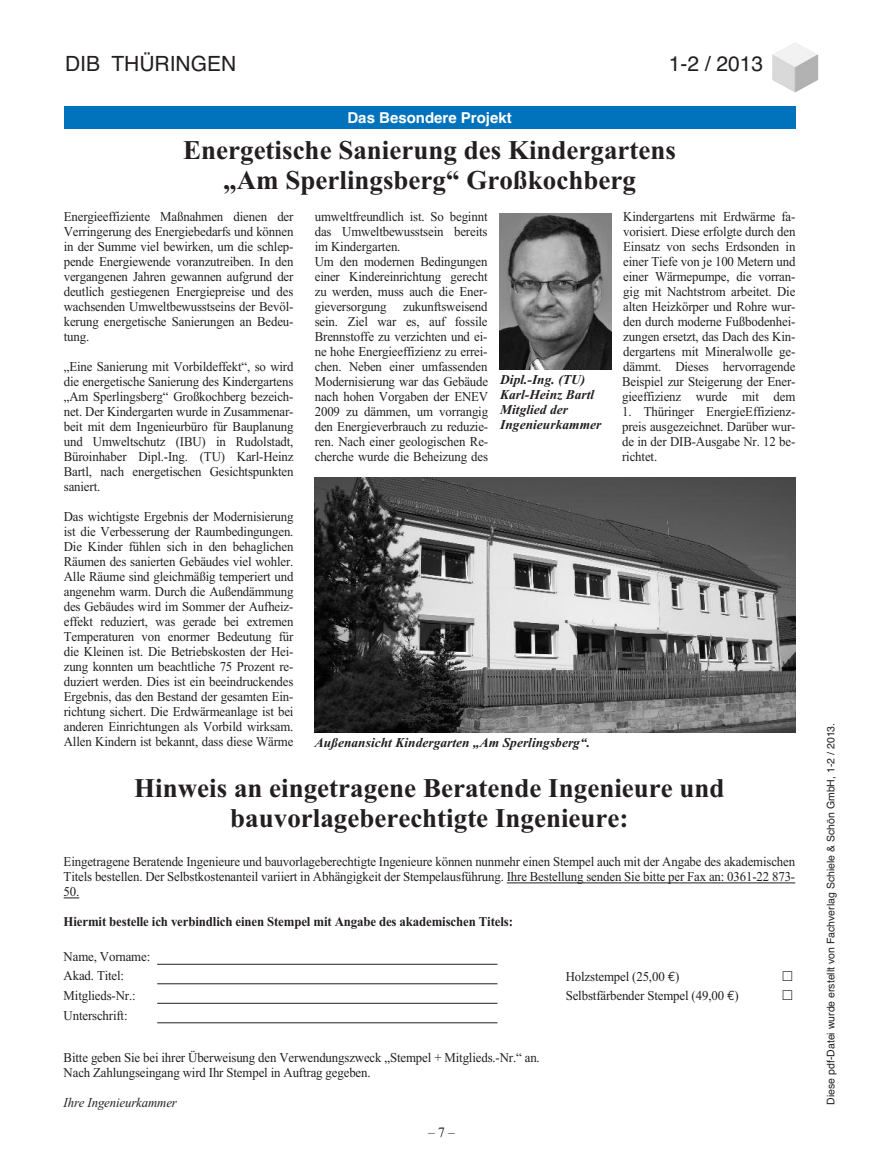
<style>
.page{position:relative;width:872px;height:1170px;background:#fff}
.page>*{position:absolute;margin:0;border:0;box-sizing:border-box;transform-origin:0 0}
.t1{font:700 27px/30px "Times New Roman";color:#231f20;text-align:center}
.t2{font:21px "Helvetica";color:#231f20}
.t3{font:700 15px "Helvetica";color:#fff}
.t4{font:13.5px/15px "Times New Roman";letter-spacing:-.01em;color:#231f20;text-align:justify;scale:.95 1}
.t5{font:italic 700 13.5px/15px "Times New Roman";color:#231f20}
.t6{font:700 13.5px "Times New Roman";letter-spacing:-.01em;color:#231f20;scale:.95 1}
.t7{font:italic 13.5px "Times New Roman";letter-spacing:-.01em;color:#231f20;scale:.95 1}
.t8{font:10.5px "Helvetica";color:#231f20}
.s1{font-family:"Euro Mono"}
</style>
<div class="page">
<img style="left:772px;top:43px;width:46px;height:50px">
<div style="left:64px;top:106px;width:731px;height:23px;background:#0073bc"></div>
<img style="left:315px;top:477px;width:480px;height:255px">
<img style="left:499px;top:213px;width:112px;height:156px">
<hr style="left:507px;top:882px;width:288px;height:1px;background:#231f20">
<svg style="left:64px;top:897px;width:15px;height:1px"></svg>
<hr style="left:157px;top:963px;width:340px;height:1px;background:#231f20">
<hr style="left:157px;top:983px;width:340px;height:1px;background:#231f20">
<hr style="left:157px;top:1002px;width:340px;height:1px;background:#231f20">
<hr style="left:157px;top:1022px;width:340px;height:1px;background:#231f20">
<h2 class="t2" style="left:65px;top:52px;width:173px">DIB THÜRINGEN</h2>
<h2 class="t2" style="left:668px;top:52px;width:96px">1-2 / 2013</h2>
<p class="t3" style="left:347px;top:109px;width:166px">Das Besondere Projekt</p>
<h1 class="t1" style="left:183px;top:134px;width:494px">Energetische Sanierung des Kindergartens „Am Sperlingsberg“ Großkochberg</h1>
<p class="t4" style="left:64px;top:209px;width:243px">Energieeffiziente Maßnahmen dienen der Verringerung des Energiebedarfs und können in der Summe viel bewirken, um die schlep&shy;pende Energiewende voranzutreiben. In den vergangenen Jahren gewannen aufgrund der deutlich gestiegenen Energiepreise und des wachsenden Umweltbewusstseins der Bevöl&shy;kerung energetische Sanierungen an Bedeu&shy;tung.</p>
<p class="t4" style="left:64px;top:359px;width:243px">„Eine Sanierung mit Vorbildeffekt“, so wird die energetische Sanierung des Kindergartens „Am Sperlingsberg“ Großkochberg bezeich&shy;net. Der Kindergarten wurde in Zusammenar&shy;beit mit dem Ingenieurbüro für Bauplanung und Umweltschutz (IBU) in Rudolstadt, Büroinhaber Dipl.-Ing. (TU) Karl-Heinz Bartl, nach energetischen Gesichtspunkten saniert.</p>
<p class="t4" style="left:64px;top:509px;width:243px">Das wichtigste Ergebnis der Modernisierung ist die Verbesserung der Raumbedingungen.<br>Die Kinder fühlen sich in den behaglichen Räumen des sanierten Gebäudes viel wohler.<br>Alle Räume sind gleichmäßig temperiert und angenehm warm. Durch die Außendämmung des Gebäudes wird im Sommer der Aufheiz&shy;effekt reduziert, was gerade bei extremen Temperaturen von enormer Bedeutung für die Kleinen ist. Die Betriebskosten der Hei&shy;zung konnten um beachtliche 75 Prozent re&shy;duziert werden. Dies ist ein beeindruckendes Ergebnis, das den Bestand der gesamten Ein&shy;richtung sichert. Die Erdwärmeanlage ist bei anderen Einrichtungen als Vorbild wirksam.<br>Allen Kindern ist bekannt, dass diese Wärme</p>
<p class="t4" style="left:315px;top:209px;width:184px;text-align:left">umweltfreundlich ist. So beginnt das Umweltbewusstsein bereits im Kindergarten.<br>Um den modernen Bedingungen einer Kindereinrichtung gerecht zu werden, muss auch die Ener&shy;gieversorgung zukunftsweisend sein. Ziel war es, auf fossile<br>Brennstoffe zu verzichten und ei&shy;ne hohe Energieeffizienz zu errei&shy;chen. Neben einer umfassenden<br>Modernisierung war das Gebäude nach hohen Vorgaben der ENEV<br>2009 zu dämmen, um vorrangig den Energieverbrauch zu reduzie&shy;ren. Nach einer geologischen Re&shy;cherche wurde die Beheizung des</p>
<p class="t4" style="left:622px;top:209px;width:184px">Kindergartens mit Erdwärme fa&shy;vorisiert. Diese erfolgte durch den Einsatz von sechs Erdsonden in einer Tiefe von je 100 Metern und einer Wärmepumpe, die vorran&shy;gig mit Nachtstrom arbeitet. Die alten Heizkörper und Rohre wur&shy;den durch moderne Fußbodenhei&shy;zungen ersetzt, das Dach des Kin&shy;dergartens mit Mineralwolle ge&shy;dämmt. Dieses hervorragende Beispiel zur Steigerung der Ener&shy;gieeffizienz wurde mit dem</p>
<p class="t5" style="left:500px;top:371px;width:103px">Dipl.-Ing. (TU)<br>Karl-Heinz Bartl<br>Mitglied der<br>Ingenieurkammer</p>
<p class="t4" style="left:622px;top:404px;width:184px">1. Thüringer EnergieEffizienz&shy;preis ausgezeichnet. Darüber wur&shy;de in der DIB-Ausgabe Nr. 12 be&shy;richtet.</p>
<p class="t5" style="left:315px;top:735px;width:277px">Außenansicht Kindergarten „Am Sperlingsberg“.</p>
<h1 class="t1" style="left:134px;top:773px;width:592px">Hinweis an eingetragene Beratende Ingenieure und bauvorlageberechtigte Ingenieure:</h1>
<p class="t4" style="left:64px;top:854px;width:771px">Eingetragene Beratende Ingenieure und bauvorlageberechtigte Ingenieure können nunmehr einen Stempel auch mit der Angabe des akademischen Titels bestellen. Der Selbstkostenanteil variiert in Abhängigkeit der Stempelausführung. Ihre Bestellung senden Sie bitte per Fax an: 0361-22 873- 50.</p>
<p class="t6" style="left:64px;top:913px;width:474px">Hiermit bestelle ich verbindlich einen Stempel mit Angabe des akademischen Titels:</p>
<p class="t4" style="left:64px;top:946px;width:93px;line-height:19.5px;text-align:left">Name, Vorname:<br>Akad. Titel:<br>Mitglieds-Nr.:<br>Unterschrift:</p>
<p class="t4" style="left:64px;top:1049px;width:503px">Bitte geben Sie bei ihrer Überweisung den Verwendungszweck „Stempel + Mitglieds.-Nr.“ an.<br>Nach Zahlungseingang wird Ihr Stempel in Auftrag gegeben.</p>
<p class="t7" style="left:64px;top:1093px;width:121px">Ihre Ingenieurkammer</p>
<p class="t4" style="left:566px;top:966px;width:184px;line-height:19.5px">Holzstempel (25,00 <span class="s1">€</span>)<br>Selbstfärbender Stempel (49,00 <span class="s1">€</span>)</p>
<p class="t8" style="left:824px;top:1104px;width:383px;rotate:-90deg">Diese pdf-Datei wurde erstellt von Fachverlag Schiele &amp; Schön GmbH, 1-2 / 2013.</p>
</div>
